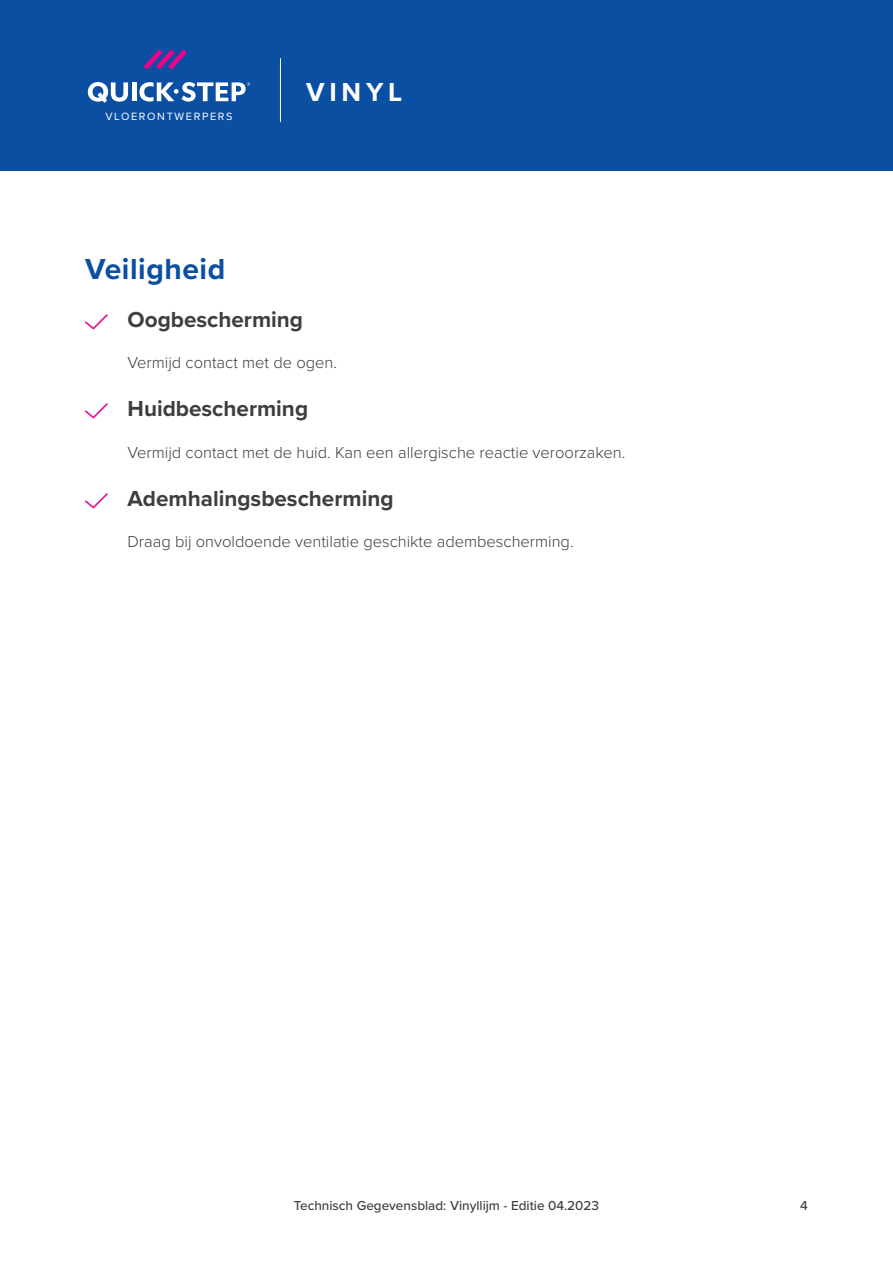
<style>
.page{position:relative;width:893px;height:1263px;background:#fff}
.page>*{position:absolute;margin:0;border:0;box-sizing:border-box;transform-origin:0 0}
.t1{font:700 30px "Proxima Nova";letter-spacing:.02em;color:#0a4fa2}
.Range{font:700 27px "Proxima Nova";letter-spacing:.175em;color:#fff}
.t2{font:700 22.5px "Proxima Nova";color:#3e3e3f}
.List-Description{font:300 16.5px "Proxima Nova";color:#3e3e3f}
.t3{font:500 13.5px "Proxima Nova";color:#3e3e3f}
.FloorDesigners{font:10.95px "Proxima Nova";letter-spacing:.15em;color:#fff}
</style>
<div class="page">
<div style="left:0;top:0;width:893px;height:170px;background:#0a4fa2"></div>
<hr style="left:280px;top:58px;width:1px;height:64px;background:#fff">
<svg style="left:144px;top:49px;width:43px;height:21px"></svg>
<svg style="left:88px;top:82px;width:40px;height:21px"></svg>
<hr style="left:132px;top:82px;width:4px;height:19px;background:#fff">
<svg style="left:139px;top:82px;width:111px;height:20px"></svg>
<p class="FloorDesigners" style="left:105px;top:108px;width:129px">VLOERONTWERPERS</p>
<p class="Range" style="left:306px;top:72px;width:98px">VINYL</p>
<p class="t1" style="left:85px;top:246px;width:142px">Veiligheid</p>
<p class="t2" style="left:128px;top:303px;width:177px">Oogbescherming</p>
<p class="List-Description" style="left:128px;top:350px;width:211px">Vermijd contact met de ogen.</p>
<p class="t2" style="left:128px;top:392px;width:182px">Huidbescherming</p>
<p class="List-Description" style="left:128px;top:440px;width:499px">Vermijd contact met de huid. Kan een allergische reactie veroorzaken.</p>
<p class="t2" style="left:128px;top:481px;width:267px">Ademhalingsbescherming</p>
<p class="List-Description" style="left:128px;top:529px;width:448px">Draag bij onvoldoende ventilatie geschikte adembescherming.</p>
<p class="t3" style="left:294px;top:1195px;width:307px">Technisch Gegevensblad: Vinyllijm - Editie 04.2023</p>
<p class="t3" style="left:800px;top:1195px;width:9px">4</p>
</div>
